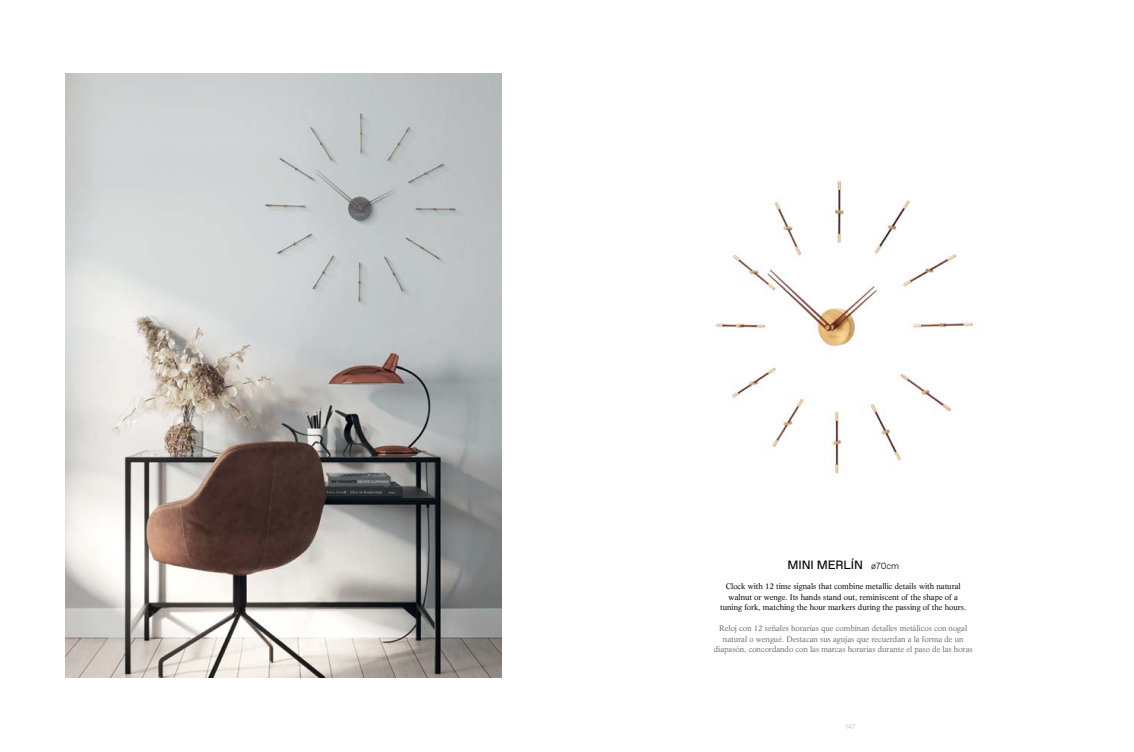
<style>
.page{position:relative;width:1134px;height:752px;background:#fff}
.page>*{position:absolute;margin:0;border:0;box-sizing:border-box;transform-origin:0 0}
.t1{font:12px "Favorit";letter-spacing:-.005em;color:#000}
.t2{font:8px/10.5px "Life LT Std";letter-spacing:-.005em;color:#6d6e71;text-align:center}
.t3{font:8px/10.5px "Life LT Std";letter-spacing:-.005em;color:#000;text-align:center}
.t4{font:300 7px "Favorit";color:#bcbec0}
.s1{font-weight:300;font-size:9px}
</style>
<div class="page">
<img style="left:65px;top:74px;width:437px;height:603px">
<img style="left:715px;top:180px;width:259px;height:295px">
<h1 class="t1" style="left:787px;top:557px;width:113px">MINI MERLÍN <span class="s1">ø70cm</span></h1>
<p class="t3" style="left:720px;top:580px;width:248px">Clock with 12 time signals that combine metallic details with natural walnut or wenge. Its hands stand out, reminiscent of the shape of a tuning fork, matching the hour markers during the passing of the hours.</p>
<p class="t2" style="left:714px;top:622px;width:260px">Reloj con 12 señales horarias que combinan detalles metálicos con nogal natural o wengué. Destacan sus agujas que recuerdan a la forma de un diapasón, concordando con las marcas horarias durante el paso de las horas</p>
<p class="t4" style="left:845px;top:721px;width:12px">147</p>
</div>
